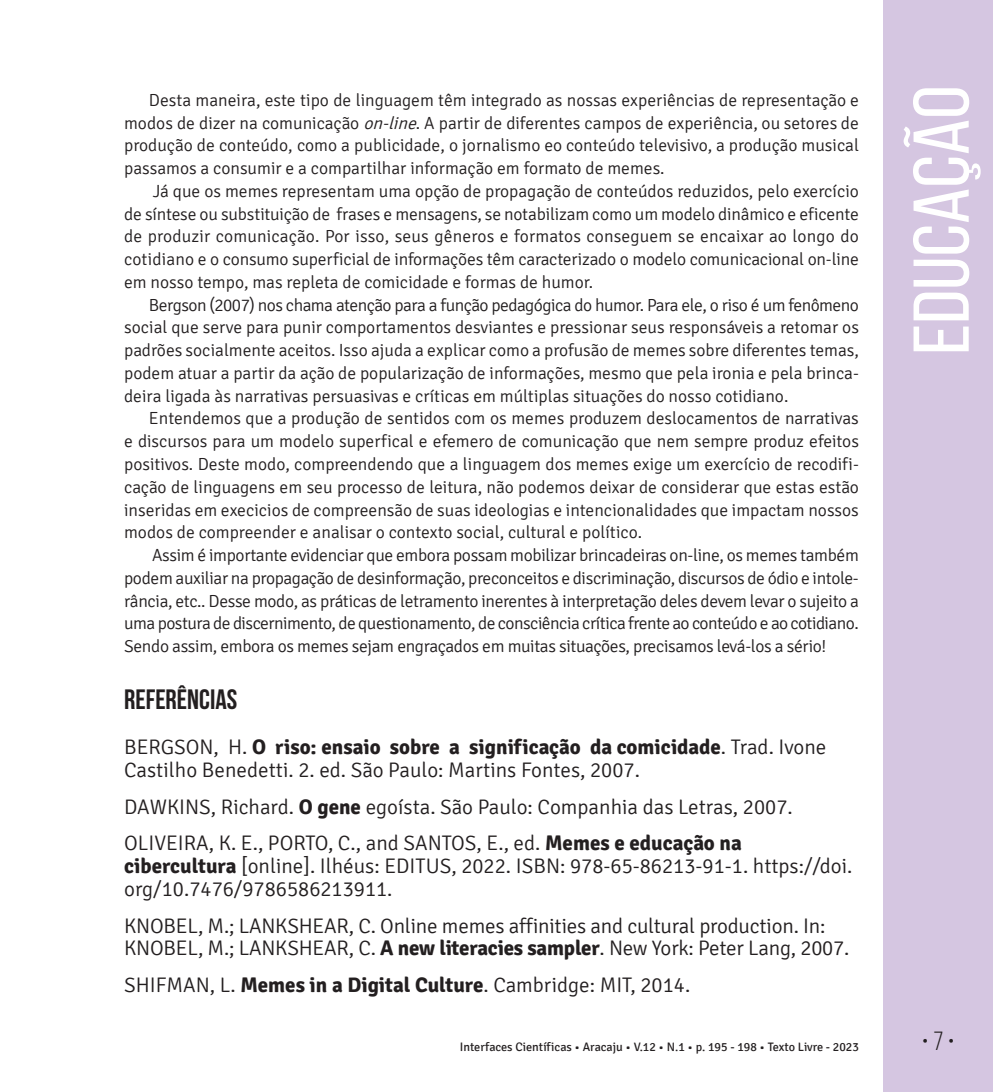
<style>
.page{position:relative;width:993px;height:1092px;background:#fff}
.page>*{position:absolute;margin:0;border:0;box-sizing:border-box;transform-origin:0 0}
.t1{font:78.75px "Bebas Neue";color:#fff;scale:1.09 1}
.t2{font:700 28px "Bebas Neue";color:#231f20}
.t3{font:26.25px "Bebas Neue";color:#231f20}
.t4{font:300 21px/22.8px "Signika";color:#231f20}
.t5{font:300 17.5px/22.8px "Signika";color:#231f20;text-align:justify}
.t6{font:12.25px "Signika";color:#231f20}
.s1{font-style:italic}
.s2{font-weight:700}
</style>
<div class="page">
<div style="left:883px;top:0;width:109px;height:1091px;background:#d5c6e1"></div>
<p class="t5" style="left:124px;top:89px;width:736px;text-indent:25px">Desta maneira, este tipo de linguagem têm integrado as nossas experiências de representação e modos de dizer na comunicação <span class="s1">on-line</span>. A partir de diferentes campos de experiência, ou setores de produção de conteúdo, como a publicidade, o jornalismo e o conteúdo televisivo, a produção musical passamos a consumir e a compartilhar informação em formato de memes.</p>
<p class="t5" style="left:124px;top:180px;width:736px;text-indent:29px">Já que os memes representam uma opção de propagação de conteúdos reduzidos, pelo exercício de síntese ou substituição de frases e mensagens, se notabilizam como um modelo dinâmico e eficente de produzir comunicação. Por isso, seus gêneros e formatos conseguem se encaixar ao longo do cotidiano e o consumo superficial de informações têm caracterizado o modelo comunicacional on-line em nosso tempo, mas repleta de comicidade e formas de humor.</p>
<p class="t5" style="left:124px;top:294px;width:736px;text-indent:25px">Bergson (2007) nos chama atenção para a função pedagógica do humor. Para ele, o riso é um fenômeno social que serve para punir comportamentos desviantes e pressionar seus responsáveis a retomar os padrões socialmente aceitos. Isso ajuda a explicar como a profusão de memes sobre diferentes temas, podem atuar a partir da ação de popularização de informações, mesmo que pela ironia e pela brinca&shy;deira ligada às narrativas persuasivas e críticas em múltiplas situações do nosso cotidiano.</p>
<p class="t5" style="left:124px;top:407px;width:736px;text-indent:25px">Entendemos que a produção de sentidos com os memes produzem deslocamentos de narrativas e discursos para um modelo superfical e efemero de comunicação que nem sempre produz efeitos positivos. Deste modo, compreendendo que a linguagem dos memes exige um exercício de recodifi&shy;cação de linguagens em seu processo de leitura, não podemos deixar de considerar que estas estão inseridas em execicios de compreensão de suas ideologias e intencionalidades que impactam nossos modos de compreender e analisar o contexto social, cultural e político.</p>
<p class="t5" style="left:124px;top:544px;width:736px;text-indent:28px">Assim é importante evidenciar que embora possam mobilizar brincadeiras on-line, os memes também podem auxiliar na propagação de desinformação, preconceitos e discriminação, discursos de ódio e intole&shy;rância, etc.. Desse modo, as práticas de letramento inerentes à interpretação deles devem levar o sujeito a uma postura de discernimento, de questionamento, de consciência crítica frente ao conteúdo e ao cotidiano.<br>Sendo assim, embora os memes sejam engraçados em muitas situações, precisamos levá-los a sério!</p>
<h2 class="t2" style="left:124px;top:683px;width:115px">REFERÊNCIAS</h2>
<p class="t4" style="left:124px;top:736px;width:703px">BERGSON, H. <span class="s2">O riso: ensaio sobre a significação da comicidade</span>. Trad. Ivone<br>Castilho Benedetti. 2. ed. São Paulo: Martins Fontes, 2007.</p>
<p class="t4" style="left:124px;top:788px;width:670px;line-height:36.8px">DAWKINS, Richard. <span class="s2">O gene</span> egoísta. São Paulo: Companhia das Letras, 2007.<br>OLIVEIRA, K. E., PORTO, C., and SANTOS, E., ed. <span class="s2">Memes e educação na</span></p>
<p class="t4" style="left:124px;top:855px;width:729px"><span class="s2">cibercultura</span> [online]. Ilhéus: EDITUS, 2022. ISBN: 978-65-86213-91-1. https://doi. org/10.7476/9786586213911.</p>
<p class="t4" style="left:124px;top:914px;width:726px">KNOBEL, M.; LANKSHEAR, C. Online memes affinities and cultural production. In:<br>KNOBEL, M.; LANKSHEAR, C. <span class="s2">A new literacies sampler</span>. New York: Peter Lang, 2007.</p>
<p class="t4" style="left:124px;top:974px;width:567px">SHIFMAN, L. <span class="s2">Memes in a Digital Culture</span>. Cambridge: MIT, 2014.</p>
<p class="t6" style="left:459px;top:1040px;width:400px">Interfaces Científicas • Aracaju • V.12 • N.1 • p. 195 - 198 • Texto Livre - 2023</p>
<h1 class="t1" style="left:898px;top:355px;width:248px;rotate:-90deg">EDUCAÇÃO</h1>
<h3 class="t3" style="left:921px;top:1026px;width:34px">• 7 •</h3>
</div>
